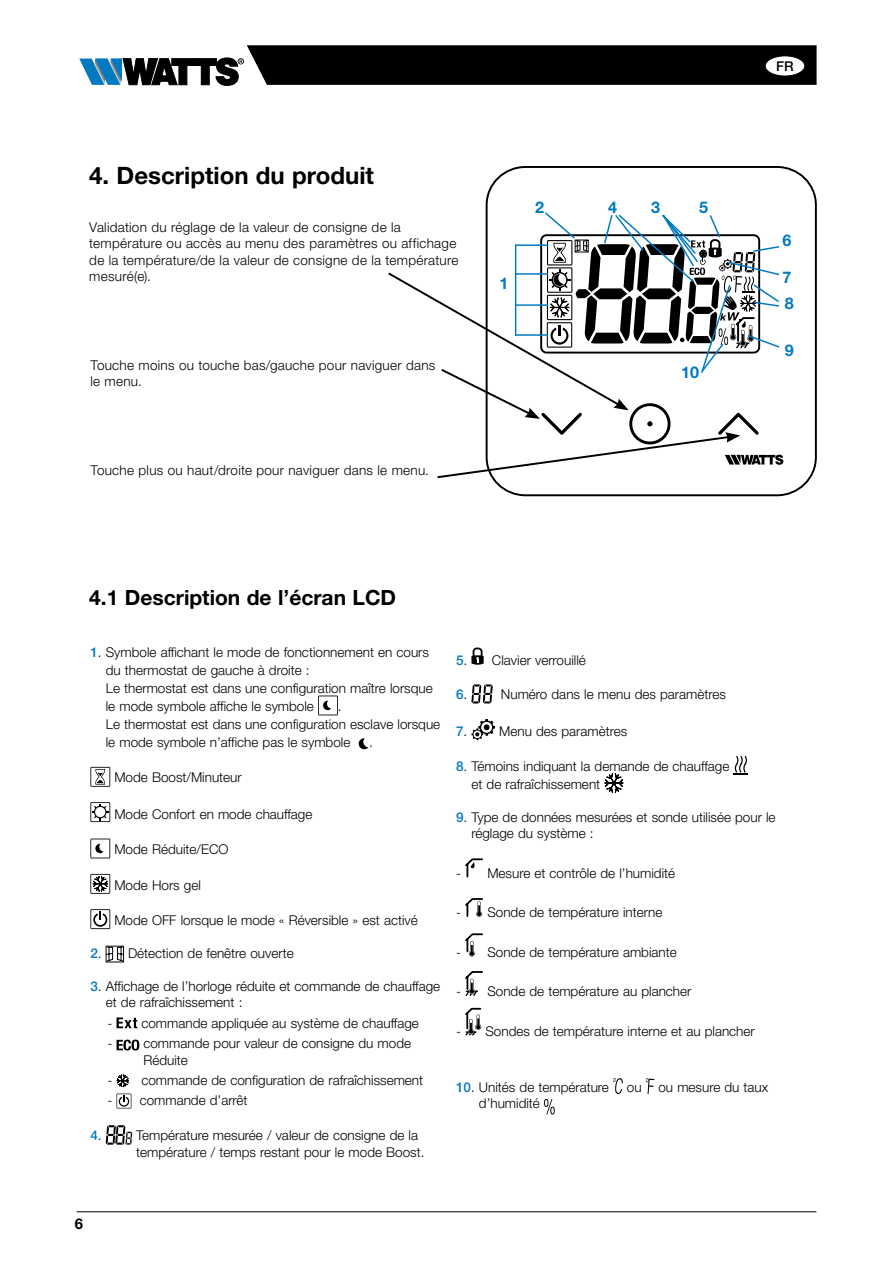
<style>
.page{position:relative;width:893px;height:1263px;background:#fff}
.page>*{position:absolute;margin:0;border:0;box-sizing:border-box;transform-origin:0 0}
.t1{font:700 24px "Helvetica Neue LT Std";color:#000}
.t2{font:700 21px "Helvetica Neue LT Std";color:#000}
.t3{font:700 16.2px/26.7px "Helvetica Neue LT Std";color:#0079c1}
.t4{font:700 14.85px "Helvetica Neue LT Std";color:#000}
.t5{font:300 13.5px/18px "Helvetica Neue LT Std";color:#000}
.t6{font:300 13.5px/16.2px "Helvetica Neue LT Std";letter-spacing:.02em;color:#000}
.t7{font:500 13.5px "Helvetica Neue LT Std";color:#0079c1}
.t8{font:500 13.5px "Helvetica Neue LT Std";color:#000}
.s1{font-weight:500;color:#0079c1}
.s2{font-weight:300;color:#000}
</style>
<div class="page">
<hr style="left:77px;top:1211px;width:739px;height:1px;background:#000">
<svg style="left:79px;top:45px;width:738px;height:40px;background:#25282a"></svg>
<div style="left:765px;top:56px;width:40px;height:20px;background:#fff;border-radius:50%"></div>
<div style="left:765px;top:56px;width:40px;height:20px;border:1px solid #000;border-radius:50%"></div>
<div style="left:486px;top:166px;width:331px;height:330px;border:2px solid #000;border-radius:38px"></div>
<svg style="left:388px;top:211px;width:395px;height:268px"></svg>
<svg style="left:318px;top:695px;width:20px;height:20px"></svg>
<svg style="left:358px;top:738px;width:10px;height:12px"></svg>
<svg style="left:90px;top:767px;width:20px;height:20px"></svg>
<svg style="left:90px;top:802px;width:20px;height:20px"></svg>
<svg style="left:90px;top:838px;width:20px;height:20px"></svg>
<svg style="left:90px;top:874px;width:20px;height:20px"></svg>
<svg style="left:90px;top:909px;width:20px;height:20px"></svg>
<svg style="left:106px;top:946px;width:18px;height:17px"></svg>
<svg style="left:117px;top:1017px;width:20px;height:11px"></svg>
<svg style="left:117px;top:1039px;width:22px;height:11px"></svg>
<svg style="left:116px;top:1074px;width:15px;height:34px"></svg>
<svg style="left:106px;top:1125px;width:26px;height:20px"></svg>
<svg style="left:471px;top:647px;width:13px;height:18px"></svg>
<svg style="left:471px;top:684px;width:22px;height:19px"></svg>
<svg style="left:471px;top:719px;width:24px;height:21px"></svg>
<svg style="left:733px;top:756px;width:15px;height:19px"></svg>
<svg style="left:604px;top:773px;width:20px;height:20px"></svg>
<svg style="left:465px;top:858px;width:18px;height:20px"></svg>
<svg style="left:465px;top:898px;width:18px;height:19px"></svg>
<svg style="left:465px;top:933px;width:18px;height:23px"></svg>
<svg style="left:465px;top:971px;width:18px;height:25px"></svg>
<svg style="left:465px;top:1007px;width:17px;height:29px"></svg>
<svg style="left:613px;top:1078px;width:10px;height:16px"></svg>
<svg style="left:646px;top:1078px;width:8px;height:16px"></svg>
<svg style="left:544px;top:1099px;width:11px;height:15px"></svg>
<h1 class="t1" style="left:89px;top:160px;width:286px">4. Description du produit</h1>
<p class="t6" style="left:89px;top:219px;width:371px">Validation du réglage de la valeur de consigne de la température ou accès au menu des paramètres ou affichage de la température/de la valeur de consigne de la température mesuré(e).</p>
<p class="t6" style="left:90px;top:357px;width:347px">Touche moins ou touche bas/gauche pour naviguer dans le menu.</p>
<p class="t6" style="left:90px;top:462px;width:340px">Touche plus ou haut/droite pour naviguer dans le menu.</p>
<p class="t3" style="left:500px;top:269px;width:10px">1</p>
<p class="t3" style="left:535px;top:193px;width:10px">2</p>
<p class="t3" style="left:651px;top:193px;width:10px">3</p>
<p class="t3" style="left:699px;top:193px;width:10px">5</p>
<p class="t3" style="left:608px;top:193px;width:10px">4</p>
<p class="t3" style="left:681px;top:358px;width:19px">10</p>
<h2 class="t2" style="left:89px;top:584px;width:308px">4.1 Description de l’écran LCD</h2>
<p class="t8" style="left:776px;top:58px;width:19px">FR</p>
<p class="t3" style="left:783px;top:227px;width:10px">6</p>
<p class="t3" style="left:783px;top:263px;width:13px">7<br>8</p>
<p class="t3" style="left:785px;top:337px;width:10px">9</p>
<p class="t5" style="left:106px;top:643px;width:328px;text-indent:-15px"><span class="s1">1</span>. Symbole affichant le mode de fonctionnement en cours du thermostat de gauche à droite :<br>Le thermostat est dans une configuration maître lorsque le mode symbole affiche le symbole</p>
<p class="t5" style="left:106px;top:697px;width:336px;text-indent:232px">.<br>Le thermostat est dans une configuration esclave lorsque le mode symbole n’affiche pas le symbole</p>
<p class="t5" style="left:369px;top:733px;width:5px">.</p>
<p class="t5" style="left:114px;top:768px;width:129px">Mode Boost/Minuteur</p>
<p class="t5" style="left:114px;top:805px;width:200px">Mode Confort en mode chauffage</p>
<p class="t5" style="left:114px;top:840px;width:116px">Mode Réduite/ECO</p>
<p class="t5" style="left:114px;top:875px;width:88px">Mode Hors gel</p>
<p class="t5" style="left:114px;top:911px;width:305px">Mode OFF lorsque le mode « Réversible » est activé</p>
<p class="t5" style="left:90px;top:944px;width:205px"><span class="s1">2</span>. Détection de fenêtre ouverte</p>
<p class="t5" style="left:106px;top:978px;width:336px;line-height:16.2px;text-indent:-15px"><span class="s1">3</span>. Affichage de l’horloge réduite et commande de chauffage et de rafraîchissement :</p>
<p class="t5" style="left:107px;top:1014px;width:313px">- commande appliquée au système de chauffage</p>
<p class="t5" style="left:143px;top:1035px;width:269px;line-height:16.2px;text-indent:-36px">- commande pour valeur de consigne du mode<br>Réduite</p>
<p class="t5" style="left:107px;top:1071px;width:317px">- commande de configuration de rafraîchissement</p>
<p class="t5" style="left:107px;top:1091px;width:142px">- commande d’arrêt</p>
<p class="t7" style="left:90px;top:1127px;width:13px">4<span class="s2">.</span></p>
<p class="t5" style="left:136px;top:1127px;width:290px;line-height:16.2px">Température mesurée / valeur de consigne de la température / temps restant pour le mode Boost.</p>
<p class="t5" style="left:456px;top:651px;width:131px"><span class="s1">5</span>. Clavier verrouillé</p>
<p class="t7" style="left:456px;top:686px;width:13px">6<span class="s2">.</span></p>
<p class="t5" style="left:501px;top:685px;width:226px">Numéro dans le menu des paramètres</p>
<p class="t5" style="left:456px;top:722px;width:173px"><span class="s1">7</span>. Menu des paramètres</p>
<p class="t5" style="left:471px;top:756px;width:259px;text-indent:-15px"><span class="s1">8</span>. Témoins indiquant la demande de chauffage et de rafraîchissement</p>
<p class="t5" style="left:471px;top:809px;width:306px;line-height:16.2px;text-indent:-15px"><span class="s1">9</span>. Type de données mesurées et sonde utilisée pour le réglage du système :</p>
<p class="t5" style="left:456px;top:863px;width:221px">- Mesure et contrôle de l’humidité</p>
<p class="t5" style="left:456px;top:903px;width:208px">- Sonde de température interne</p>
<p class="t5" style="left:456px;top:942px;width:222px">- Sonde de température ambiante</p>
<p class="t5" style="left:456px;top:982px;width:237px">- Sonde de température au plancher</p>
<p class="t5" style="left:456px;top:1021px;width:300px">- Sondes de température interne et au plancher</p>
<p class="t5" style="left:456px;top:1078px;width:154px"><span class="s1">10</span>. Unités de température</p>
<p class="t5" style="left:627px;top:1078px;width:143px">ou ou mesure du taux</p>
<p class="t5" style="left:479px;top:1094px;width:62px">d’humidité</p>
<p class="t4" style="left:75px;top:1214px;width:10px">6</p>
</div>
